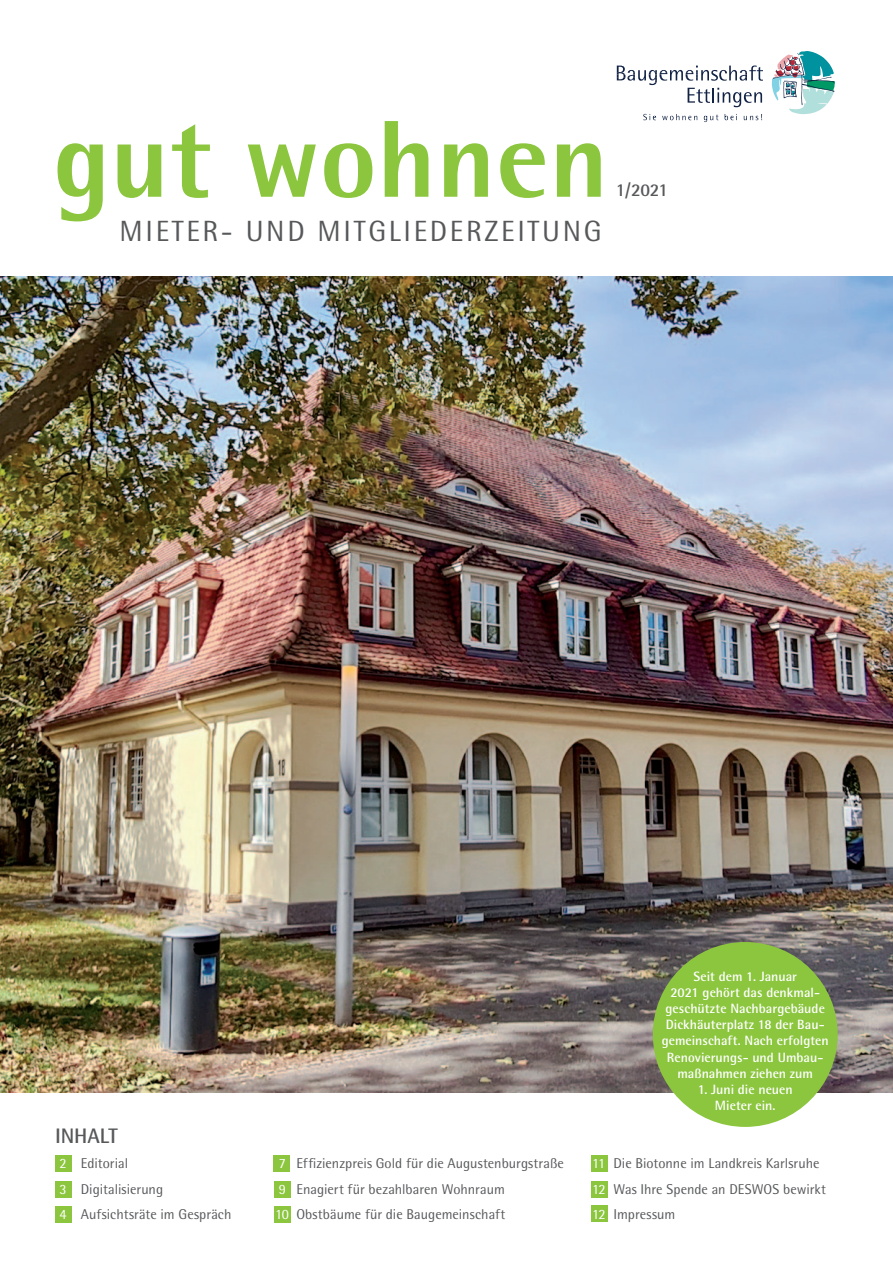
<style>
.page{position:relative;width:893px;height:1263px;background:#fff}
.page>*{position:absolute;margin:0;border:0;box-sizing:border-box;transform-origin:0 0}
.t1{font:800 109.65px "Rotis Semi Sans";letter-spacing:.005em;color:#8bc63e}
.t2{font:29.25px "Rotis Semi Sans";letter-spacing:.09em;color:#57585a}
.t3{font:700 21px "Rotis Semi Sans";color:#57585a}
.t4{font:700 18px "Rotis Semi Sans";color:#57585a}
.t5{font:14.25px/25.7px "Rotis Semi Sans";letter-spacing:.005em;color:#57585a}
.t6{font:700 13.5px/16.2px "Rotis Semi Sans";color:#fff;text-align:center}
.s1{color:#fff}
</style>
<div class="page">
<img style="left:0;top:276px;width:893px;height:817px">
<svg style="left:643px;top:114px;width:13px;height:6px"></svg>
<svg style="left:662px;top:114px;width:35px;height:6px"></svg>
<svg style="left:704px;top:114px;width:14px;height:8px"></svg>
<svg style="left:725px;top:114px;width:12px;height:6px"></svg>
<svg style="left:744px;top:114px;width:18px;height:6px"></svg>
<svg style="left:617px;top:66px;width:146px;height:41px"></svg>
<svg style="left:772px;top:51px;width:63px;height:63px"></svg>
<div style="left:55px;top:1206px;width:17px;height:17px;background:#8bc63e"></div>
<div style="left:274px;top:1206px;width:17px;height:17px;background:#8bc63e"></div>
<div style="left:55px;top:1181px;width:17px;height:16px;background:#8bc63e"></div>
<div style="left:274px;top:1181px;width:17px;height:16px;background:#8bc63e"></div>
<div style="left:273px;top:1155px;width:17px;height:17px;background:#8bc63e"></div>
<div style="left:55px;top:1155px;width:17px;height:17px;background:#8bc63e"></div>
<div style="left:591px;top:1155px;width:17px;height:17px;background:#8bc63e"></div>
<div style="left:591px;top:1181px;width:17px;height:16px;background:#8bc63e"></div>
<div style="left:653px;top:942px;width:185px;height:185px;background:#8bc63e;border-radius:50%"></div>
<div style="left:591px;top:1205px;width:17px;height:17px;background:#8bc63e"></div>
<h1 class="t1" style="left:53px;top:90px;width:557px">gut wohnen</h1>
<h2 class="t2" style="left:119px;top:214px;width:484px">Mieter- und Mitgliederzeitung</h2>
<p class="t4" style="left:616px;top:179px;width:54px">1/2021</p>
<p class="t6" style="left:662px;top:968px;width:168px">Seit dem 1. Januar<br>2021 gehört das denkmal&shy;geschützte Nachbargebäude<br>Dickhäuterplatz 18 der Bau&shy;gemeinschaft. Nach erfolgten<br>Renovierungs- und Umbau&shy;maßnahmen ziehen zum</p>
<p class="t6" style="left:698px;top:1081px;width:96px">1. Juni die neuen<br>Mieter ein.</p>
<h3 class="t3" style="left:55px;top:1123px;width:62px">Inhalt</h3>
<p class="t5" style="left:60px;top:1150px;width:173px"><span class="s1">2</span> Editorial<br><span class="s1">3</span> Digitalisierung<br><span class="s1">4</span> Aufsichtsräte im Gespräch</p>
<p class="t5" style="left:275px;top:1150px;width:290px"><span class="s1">7</span> Effizienzpreis Gold für die Augustenburgstraße<br><span class="s1">9</span> Enagiert für bezahlbaren Wohnraum<br><span class="s1">10</span> Obstbäume für die Baugemeinschaft</p>
<p class="t5" style="left:592px;top:1150px;width:236px"><span class="s1">11</span> Die Biotonne im Landkreis Karlsruhe<br><span class="s1">12</span> Was I hre Spende an DESWOS bewirkt<br><span class="s1">12</span> Impressum</p>
</div>
